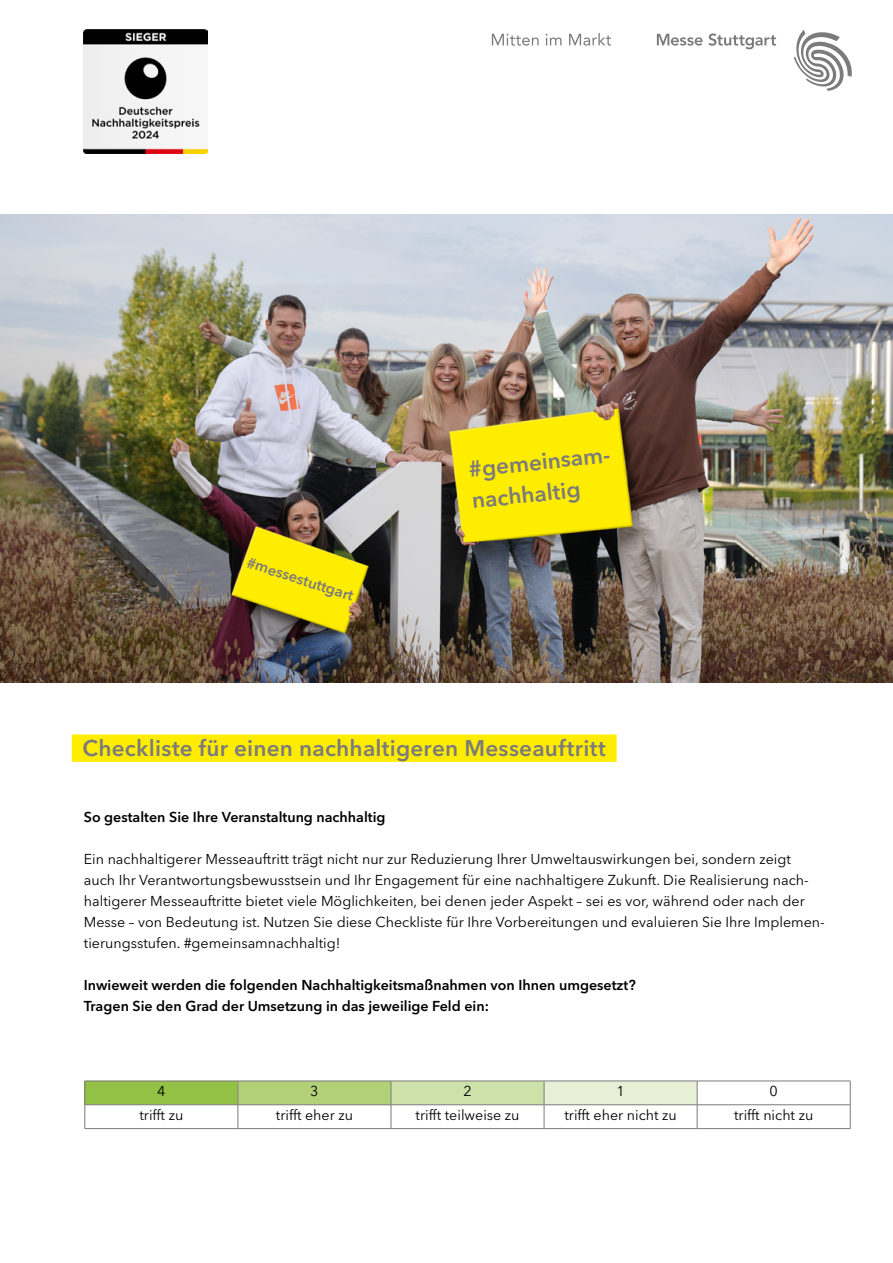
<style>
.page{position:relative;width:893px;height:1263px;background:#fff}
.page>*{position:absolute;margin:0;border:0;box-sizing:border-box;transform-origin:0 0}
._4-Texthead{font:600 22.5px "Avenir Next LT Pro";letter-spacing:.01em;color:#7c7b7b}
.GS_Aufzählung{font:600 22.5px/31.5px "Avenir Next LT Pro";color:#7c7b7b}
.GS_Aufzählung-2{font:600 15px "Avenir Next LT Pro";color:#7c7b7b}
.GS_Aufzählung-3{font:14.25px/21px "Avenir Next LT Pro";color:#000}
.GS_Aufzählung-4{font:600 14.25px "Avenir Next LT Pro";color:#000}
._2-Subhead{font:600 14.25px "Avenir Next LT Pro";color:#000}
</style>
<div class="page">
<div style="left:72px;top:734px;width:545px;height:28px;background:#ffed00"></div>
<svg style="left:793px;top:30px;width:59px;height:61px"></svg>
<svg style="left:657px;top:33px;width:119px;height:16px"></svg>
<svg style="left:546px;top:34px;width:15px;height:11px"></svg>
<svg style="left:569px;top:33px;width:42px;height:13px"></svg>
<svg style="left:492px;top:34px;width:47px;height:12px"></svg>
<svg style="left:85px;top:1081px;width:766px;height:47px"></svg>
<hr style="left:85px;top:1128px;width:153px;height:1px;background:#7c7b7b">
<hr style="left:238px;top:1128px;width:153px;height:1px;background:#7c7b7b">
<hr style="left:391px;top:1128px;width:153px;height:1px;background:#7c7b7b">
<hr style="left:544px;top:1128px;width:153px;height:1px;background:#7c7b7b">
<hr style="left:697px;top:1128px;width:153px;height:1px;background:#7c7b7b">
<img style="left:0;top:215px;width:893px;height:467px">
<img style="left:84px;top:30px;width:124px;height:124px">
<p class="GS_Aufzählung-2" style="left:250px;top:553px;width:113px;rotate:18deg">#messestuttgart</p>
<p class="GS_Aufzählung" style="left:467px;top:453px;width:148px;rotate:-6deg">#gemeinsam&shy;nachhaltig</p>
<p class="_4-Texthead" style="left:82px;top:734px;width:525px">Checkliste für einen nachhaltigeren Messeauftritt</p>
<p class="_2-Subhead" style="left:84px;top:808px;width:303px">So gestalten Sie Ihre Veranstaltung nachhaltig</p>
<p class="GS_Aufzählung-3" style="left:84px;top:848px;width:742px">Ein nachhaltigerer Messeauftritt trägt nicht nur zur Reduzierung Ihrer Umweltauswirkungen bei, sondern zeigt auch Ihr Verantwortungsbewusstsein und Ihr Engagement für eine nachhaltigere Zukunft. Die Realisierung nach&shy;haltigerer Messeauftritte bietet viele Möglichkeiten, bei denen jeder Aspekt – sei es vor, während oder nach der Messe – von Bedeutung ist. Nutzen Sie diese Checkliste für Ihre Vorbereitungen und evaluieren Sie Ihre Implemen&shy;tierungsstufen. #gemeinsamnachhaltig!</p>
<p class="GS_Aufzählung-4" style="left:84px;top:976px;width:553px">Inwieweit werden die folgenden Nachhaltigkeitsmaßnahmen von Ihnen umgesetzt?</p>
<p class="GS_Aufzählung-4" style="left:84px;top:997px;width:407px">Tragen Sie den Grad der Umsetzung in das jeweilige Feld ein:</p>
<p class="GS_Aufzählung-3" style="left:157px;top:1081px;width:10px">4</p>
<p class="GS_Aufzählung-3" style="left:310px;top:1081px;width:10px">3</p>
<p class="GS_Aufzählung-3" style="left:463px;top:1081px;width:10px">2</p>
<p class="GS_Aufzählung-3" style="left:616px;top:1081px;width:10px">1</p>
<p class="GS_Aufzählung-3" style="left:770px;top:1081px;width:10px">0</p>
<p class="GS_Aufzählung-3" style="left:139px;top:1104px;width:45px">trifft zu</p>
<p class="GS_Aufzählung-3" style="left:276px;top:1104px;width:79px">trifft eher zu</p>
<p class="GS_Aufzählung-3" style="left:415px;top:1104px;width:106px">trifft teilweise zu</p>
<p class="GS_Aufzählung-3" style="left:564px;top:1104px;width:114px">trifft eher nicht zu</p>
<p class="GS_Aufzählung-3" style="left:734px;top:1104px;width:81px">trifft nicht zu</p>
</div>
